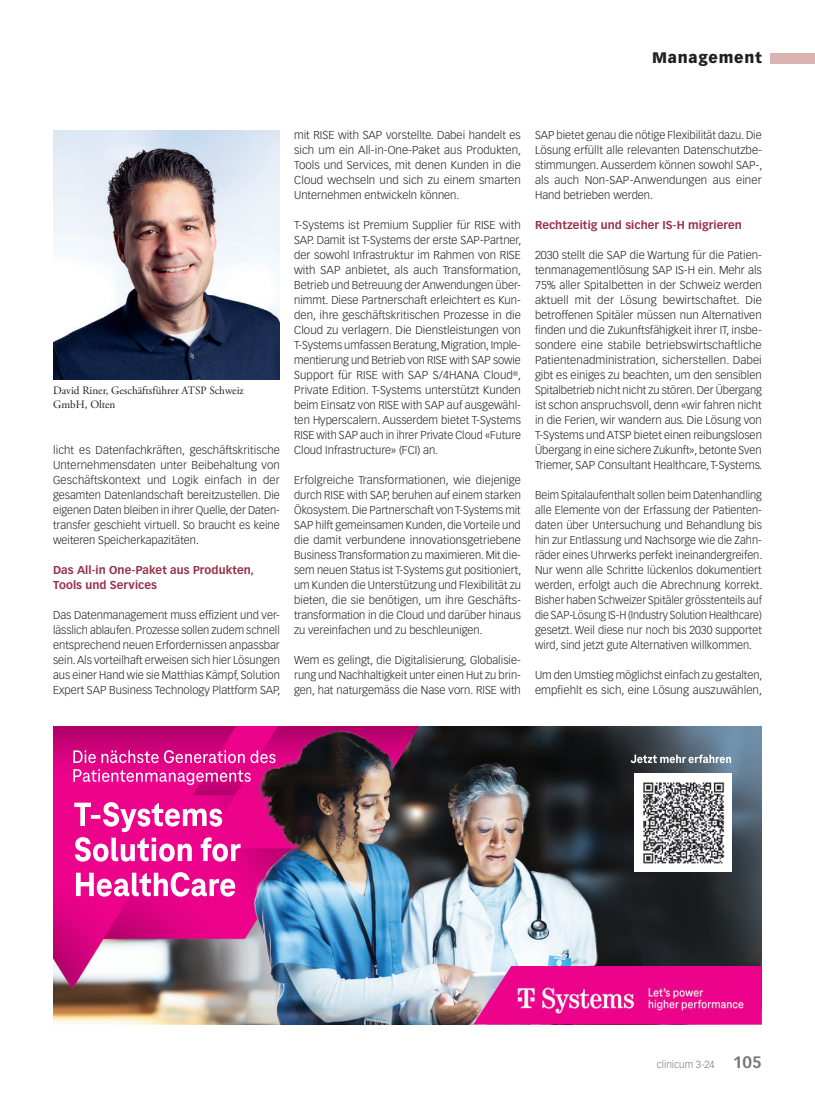
<style>
.page{position:relative;width:815px;height:1099px;background:#fff}
.page>*{position:absolute;margin:0;border:0;box-sizing:border-box;transform-origin:0 0}
.t1{font:900 15px "Vectora LT Std";letter-spacing:.05em;color:#231f20}
.Lauftext{font:300 11.25px/15px "Vectora LT Std";color:#231f20;text-align:justify}
.ZT_MM{font:700 11.25px/15px "Vectora LT Std";letter-spacing:.005em;color:#983249}
.Legende{font:11.25px/13.5px "Adobe Garamond Pro";color:#231f20}
.t2{font:300 10px "Vectora LT Std";color:#76787b}
.s1{font-weight:700;font-size:16.25px}
</style>
<div class="page">
<div style="left:770px;top:53px;width:45px;height:10px;background:#d9b4b3"></div>
<img style="left:53px;top:726px;width:709px;height:298px">
<img style="left:473px;top:966px;width:289px;height:58px">
<img style="left:634px;top:773px;width:98px;height:98px">
<img style="left:53px;top:130px;width:227px;height:249px">
<h1 class="t1" style="left:652px;top:49px;width:111px">Management</h1>
<p class="Legende" style="left:53px;top:384px;width:192px">David Riner, Geschäftsführer ATSP Schweiz<br>GmbH, Olten</p>
<p class="Lauftext" style="left:53px;top:443px;width:228px">licht es Datenfachkräften, geschäftskritische Unternehmensdaten unter Beibehaltung von Geschäftskontext und Logik einfach in der gesamten Datenlandschaft bereitzustellen. Die eigenen Daten bleiben in ihrer Quelle, der Daten&shy;transfer geschieht virtuell. So braucht es keine weiteren Speicherkapazitäten.</p>
<p class="ZT_MM" style="left:53px;top:563px;width:203px">Das All-in One-Paket aus Produkten,<br>Tools und Services</p>
<p class="Lauftext" style="left:53px;top:608px;width:229px">Das Datenmanagement muss effizient und ver&shy;lässlich ablaufen. Prozesse sollen zudem schnell entsprechend neuen Erfordernissen anpassbar sein. Als vorteilhaft erweisen sich hier Lösungen aus einer Hand wie sie Matthias Kämpf, Solution Expert SAP Business Technology Plattform SAP,</p>
<p class="Lauftext" style="left:294px;top:128px;width:229px">mit RISE with SAP vorstellte. Dabei handelt es sich um ein All-in-One-Paket aus Produkten, Tools und Services, mit denen Kunden in die Cloud wechseln und sich zu einem smarten Unternehmen entwickeln können.</p>
<p class="Lauftext" style="left:294px;top:218px;width:229px">T-Systems ist Premium Supplier für RISE with SAP. Damit ist T-Systems der erste SAP-Partner, der sowohl Infrastruktur im Rahmen von RISE with SAP anbietet, als auch Transformation, Betrieb und Betreuung der Anwendungen über&shy;nimmt. Diese Partnerschaft erleichtert es Kun&shy;den, ihre geschäftskritischen Prozesse in die Cloud zu verlagern. Die Dienstleistungen von T-Systems umfassen Beratung, Migration, Imple&shy;mentierung und Betrieb von RISE with SAP sowie Support für RISE with SAP S/4HANA Cloud<sup>®</sup>, Private Edition. T-Systems unterstützt Kunden beim Einsatz von RISE with SAP auf ausgewähl&shy;ten Hyperscalern. Ausserdem bietet T-Systems RISE with SAP auch in ihrer Private Cloud «Future Cloud Infrastructure» (FCI) an.</p>
<p class="Lauftext" style="left:294px;top:473px;width:229px">Erfolgreiche Transformationen, wie diejenige durch RISE with SAP, beruhen auf einem starken Ökosystem. Die Partnerschaft von T-Systems mit SAP hilft gemeinsamen Kunden, die Vorteile und die damit verbundene innovationsgetriebene Business Transformation zu maximieren. Mit die&shy;sem neuen Status ist T-Systems gut positioniert, um Kunden die Unterstützung und Flexibilität zu bieten, die sie benötigen, um ihre Geschäfts&shy;transformation in die Cloud und darüber hinaus zu vereinfachen und zu beschleunigen.</p>
<p class="Lauftext" style="left:294px;top:653px;width:228px">Wem es gelingt, die Digitalisierung, Globalisie&shy;rung und Nachhaltigkeit unter einen Hut zu brin&shy;gen, hat naturgemäss die Nase vorn. RISE with</p>
<p class="Lauftext" style="left:535px;top:128px;width:229px">SAP bietet genau die nötige Flexibilität dazu. Die Lösung erfüllt alle relevanten Datenschutzbe&shy;stimmungen. Ausserdem können sowohl SAP-, als auch Non-SAP-Anwendungen aus einer Hand betrieben werden.</p>
<p class="ZT_MM" style="left:535px;top:218px;width:208px">Rechtzeitig und sicher IS-H migrieren</p>
<p class="Lauftext" style="left:535px;top:248px;width:229px">2030 stellt die SAP die Wartung für die Patien&shy;tenmanagementlösung SAP IS-H ein. Mehr als 75% aller Spitalbetten in der Schweiz werden aktuell mit der Lösung bewirtschaftet. Die betroffenen Spitäler müssen nun Alternativen finden und die Zukunftsfähigkeit ihrer IT, insbe&shy;sondere eine stabile betriebswirtschaftliche Patientenadministration, sicherstellen. Dabei gibt es einiges zu beachten, um den sensiblen Spitalbetrieb nicht nicht zu stören. Der Übergang ist schon anspruchsvoll, denn «wir fahren nicht in die Ferien, wir wandern aus. Die Lösung von T-Systems und ATSP bietet einen reibungslosen Übergang in eine sichere Zukunft», betonte Sven Triemer, SAP Consultant Healthcare, T-Systems.</p>
<p class="Lauftext" style="left:535px;top:488px;width:229px">Beim Spitalaufenthalt sollen beim Datenhandling alle Elemente von der Erfassung der Patienten&shy;daten über Untersuchung und Behandlung bis hin zur Entlassung und Nachsorge wie die Zahn&shy;räder eines Uhrwerks perfekt ineinandergreifen.<br>Nur wenn alle Schritte lückenlos dokumentiert werden, erfolgt auch die Abrechnung korrekt.<br>Bisher haben Schweizer Spitäler grösstenteils auf die SAP-Lösung IS-H (Industry Solution Healthcare) gesetzt. Weil diese nur noch bis 2030 supportet wird, sind jetzt gute Alternativen willkommen.</p>
<p class="Lauftext" style="left:535px;top:668px;width:229px">Um den Umstieg möglichst einfach zu gestalten, empfiehlt es sich, eine Lösung auszuwählen,</p>
<p class="t2" style="left:657px;top:1058px;width:106px">clinicum 3-24 <span class="s1">105</span></p>
</div>
